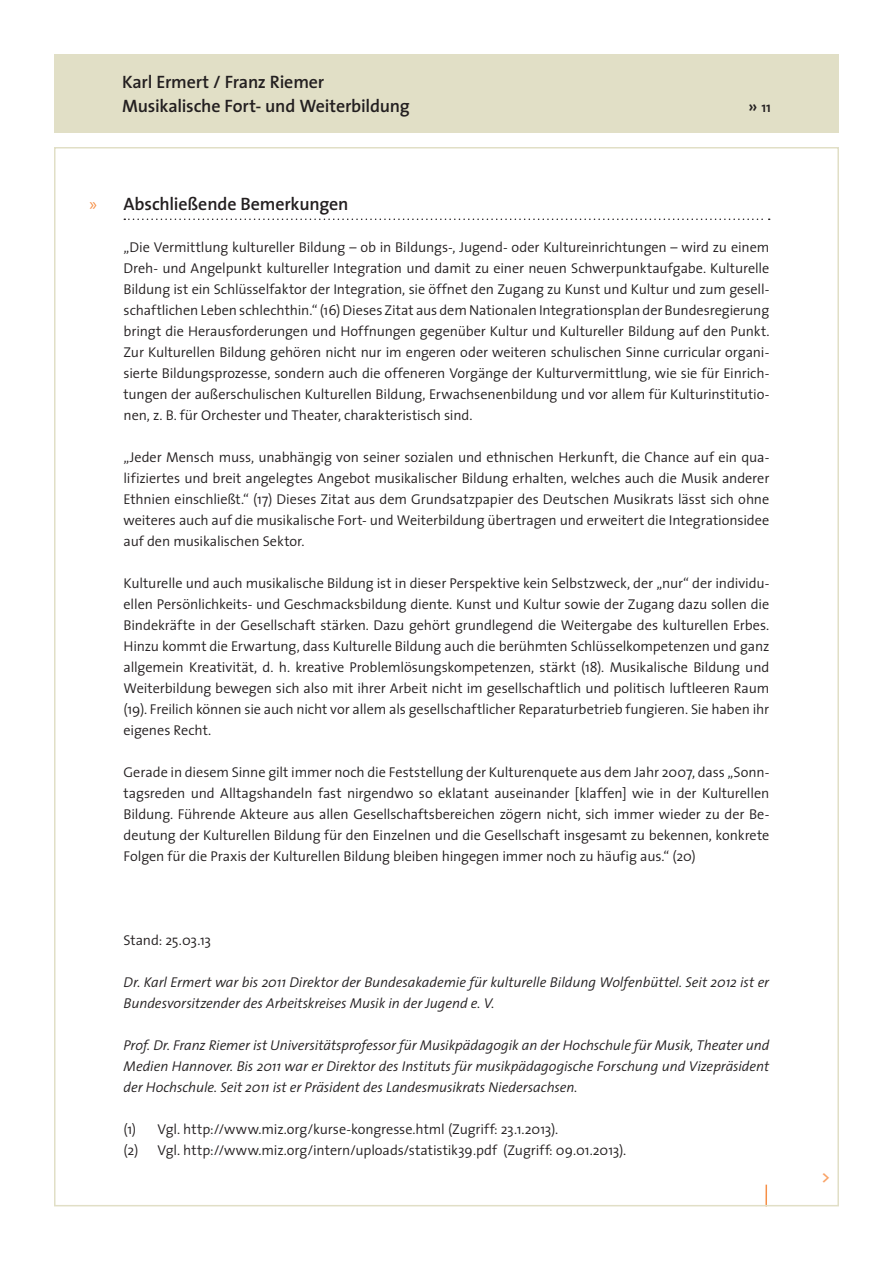
<style>
.page{position:relative;width:893px;height:1263px;background:#fff}
.page>*{position:absolute;margin:0;border:0;box-sizing:border-box;transform-origin:0 0}
.t1{font:600 18px/24px "The Sans";letter-spacing:-.01em;color:#231f20}
.t2{font:600 16.5px "The Sans";color:#f9a367}
.Fließtext{font:300 14.25px/21px "The Sans";letter-spacing:-.01em;color:#231f20;text-align:justify}
.Fließtext_kursiv{font:italic 300 14.25px/21px "The Sans";letter-spacing:-.005em;color:#231f20}
.Fußnoten{font:300 14.25px "The Sans";letter-spacing:-.005em;color:#231f20}
.t3{font:600 14.25px "The Sans";color:#231f20}
.s1{font-size:18px}
.s2{font-family:"Myriad Pro";font-weight:400;color:#f68f46}
</style>
<div class="page">
<hr style="left:765px;top:1184px;width:2px;height:22px;background:#f68f46">
<div style="left:54px;top:54px;width:785px;height:79px;background:#e1dfc6"></div>
<svg style="left:124px;top:219px;width:646px;height:1px"></svg>
<p class="t1" style="left:122px;top:70px;width:289px">Karl Ermert / Franz Riemer<br>Musikalische Fort- und Weiterbildung</p>
<p class="t3" style="left:748px;top:98px;width:24px"><span class="s1">»</span> 11</p>
<p class="t1" style="left:90px;top:192px;width:261px"><span class="s2">»</span> Abschließende Bemerkungen</p>
<p class="Fließtext" style="left:124px;top:237px;width:647px">„Die Vermittlung kultureller Bildung – ob in Bildungs-, Jugend- oder Kultureinrichtungen – wird zu einem Dreh- und Angelpunkt kultureller Integration und damit zu einer neuen Schwerpunktaufgabe. Kulturelle Bildung ist ein Schlüsselfaktor der Integration, sie öffnet den Zugang zu Kunst und Kultur und zum gesell&shy;schaftlichen Leben schlechthin.“ (16) Dieses Zitat aus dem Nationalen Integrationsplan der Bundesregierung bringt die Herausforderungen und Hoffnungen gegenüber Kultur und Kultureller Bildung auf den Punkt.<br>Zur Kulturellen Bildung gehören nicht nur im engeren oder weiteren schulischen Sinne curricular organi&shy;sierte Bildungsprozesse, sondern auch die offeneren Vorgänge der Kulturvermittlung, wie sie für Einrich&shy;tungen der außerschulischen Kulturellen Bildung, Erwachsenenbildung und vor allem für Kulturinstitutio&shy;nen, z. B. für Orchester und Theater, charakteristisch sind.</p>
<p class="Fließtext" style="left:124px;top:447px;width:647px">„Jeder Mensch muss, unabhängig von seiner sozialen und ethnischen Herkunft, die Chance auf ein qua&shy;lifiziertes und breit angelegtes Angebot musikalischer Bildung erhalten, welches auch die Musik anderer Ethnien einschließt.“ (17) Dieses Zitat aus dem Grundsatzpapier des Deutschen Musikrats lässt sich ohne weiteres auch auf die musikalische Fort- und Weiterbildung übertragen und erweitert die Integrationsidee auf den musikalischen Sektor.</p>
<p class="Fließtext" style="left:124px;top:573px;width:647px">Kulturelle und auch musikalische Bildung ist in dieser Perspektive kein Selbstzweck, der „nur“ der individu&shy;ellen Persönlichkeits- und Geschmacksbildung diente. Kunst und Kultur sowie der Zugang dazu sollen die Bindekräfte in der Gesellschaft stärken. Dazu gehört grundlegend die Weitergabe des kulturellen Erbes.<br>Hinzu kommt die Erwartung, dass Kulturelle Bildung auch die berühmten Schlüsselkompetenzen und ganz allgemein Kreativität, d. h. kreative Problemlösungskompetenzen, stärkt (18). Musikalische Bildung und Weiterbildung bewegen sich also mit ihrer Arbeit nicht im gesellschaftlich und politisch luftleeren Raum (19). Freilich können sie auch nicht vor allem als gesellschaftlicher Reparaturbetrieb fungieren. Sie haben ihr eigenes Recht.</p>
<p class="Fließtext" style="left:124px;top:762px;width:647px">Gerade in diesem Sinne gilt immer noch die Feststellung der Kulturenquete aus dem Jahr 2007, dass „Sonn&shy;tagsreden und Alltagshandeln fast nirgendwo so eklatant auseinander [klaffen] wie in der Kulturellen Bildung. Führende Akteure aus allen Gesellschaftsbereichen zögern nicht, sich immer wieder zu der Be&shy;deutung der Kulturellen Bildung für den Einzelnen und die Gesellschaft insgesamt zu bekennen, konkrete Folgen für die Praxis der Kulturellen Bildung bleiben hingegen immer noch zu häufig aus.“ (20)</p>
<p class="Fließtext" style="left:124px;top:930px;width:89px">Stand: 25.03.13</p>
<p class="Fließtext_kursiv" style="left:124px;top:972px;width:647px">Dr. Karl Ermert war bis 2011 Direktor der Bundesakademie für kulturelle Bildung Wolfenbüttel. Seit 2012 ist er<br>Bundesvorsitzender des Arbeitskreises Musik in der Jugend e. V.</p>
<p class="Fließtext_kursiv" style="left:124px;top:1035px;width:647px;text-align:justify">Prof. Dr. Franz Riemer ist Universitätsprofessor für Musikpädagogik an der Hochschule für Musik, Theater und Medien Hannover. Bis 2011 war er Direktor des Instituts für musikpädagogische Forschung und Vizepräsident der Hochschule. Seit 2011 ist er Präsident des Landesmusikrats Niedersachsen.</p>
<p class="Fußnoten" style="left:124px;top:1120px;width:436px">(1) Vgl. http://www.miz.org/kurse-kongresse.html (Zugriff: 23.1.2013).</p>
<p class="Fußnoten" style="left:124px;top:1141px;width:504px">(2) Vgl. http://www.miz.org/intern/uploads/statistik39.pdf (Zugriff: 09.01.2013).</p>
<p class="t2" style="left:822px;top:1166px;width:10px">&gt;</p>
</div>
